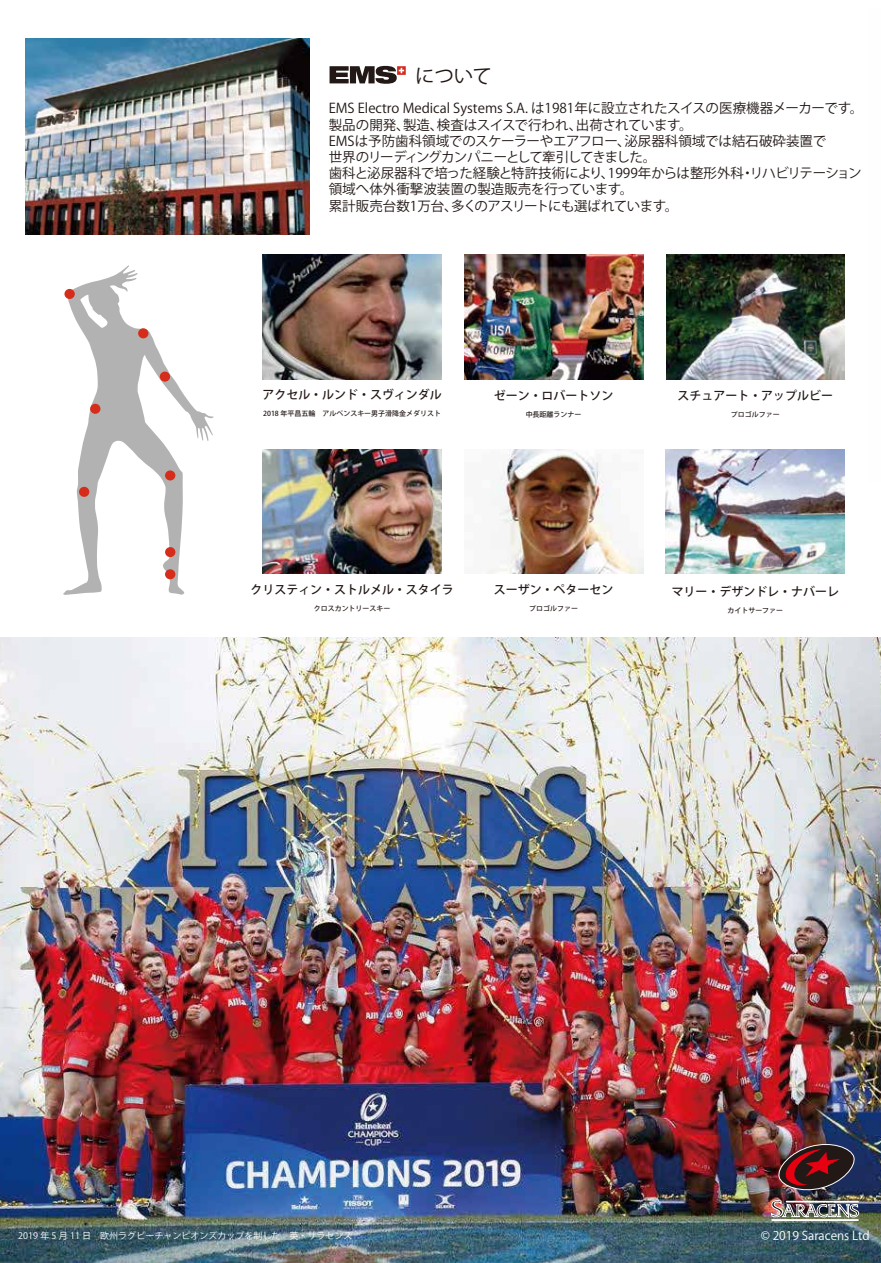
<style>
.page{position:relative;width:881px;height:1263px;background:#fff}
.page>*{position:absolute;margin:0;border:0;box-sizing:border-box;transform-origin:0 0}
.t1{font:19.5px "Koz Go Pro";color:#221815}
.t2{font:13.5px/16.2px "Koz Go Pro";color:#221815}
.t3{font:500 12px "Koz Go Pr 6 N";color:#221815}
.t4{font:12px "Koz Go Pro";color:#fff}
.t5{font:9px "Koz Go Pr 6 N";color:#fff}
.t6{font:500 6.9px "Koz Go Pr 6 N";color:#221815}
</style>
<div class="page">
<img style="left:0;top:637px;width:880px;height:626px">
<img style="left:770px;top:1200px;width:88px;height:18px">
<div style="left:785px;top:1201px;width:73px;height:1px;background:#221815;border:1px solid #fff"></div>
<div style="left:771px;top:1219px;width:87px;height:1px;background:#221815;border:1px solid #fff"></div>
<img style="left:776px;top:1141px;width:79px;height:52px">
<svg style="left:329px;top:66px;width:76px;height:18px"></svg>
<img style="left:25px;top:39px;width:284px;height:196px">
<svg style="left:63px;top:265px;width:150px;height:330px"></svg>
<div style="left:64px;top:289px;width:11px;height:10px;background:#d62b18;border-radius:50%"></div>
<div style="left:165px;top:470px;width:10px;height:10px;background:#d62b18;border-radius:50%"></div>
<div style="left:160px;top:372px;width:10px;height:10px;background:#d62b18;border-radius:50%"></div>
<div style="left:90px;top:404px;width:10px;height:10px;background:#d62b18;border-radius:50%"></div>
<div style="left:138px;top:328px;width:10px;height:10px;background:#d62b18;border-radius:50%"></div>
<div style="left:165px;top:569px;width:10px;height:10px;background:#d62b18;border-radius:50%"></div>
<div style="left:165px;top:547px;width:10px;height:10px;background:#d62b18;border-radius:50%"></div>
<div style="left:79px;top:487px;width:10px;height:10px;background:#d62b18;border-radius:50%"></div>
<img style="left:262px;top:449px;width:179px;height:125px">
<img style="left:464px;top:254px;width:178px;height:125px">
<img style="left:262px;top:254px;width:179px;height:125px">
<img style="left:487px;top:449px;width:155px;height:125px">
<img style="left:666px;top:254px;width:178px;height:125px">
<img style="left:665px;top:449px;width:179px;height:125px">
<h1 class="t1" style="left:415px;top:63px;width:79px">について</h1>
<p class="t2" style="left:328px;top:101px;width:536px">EMS Electro Medical Systems S.A. は1981年に設立されたスイスの医療機器メーカーです。製品の開発、製造、検査はスイスで行われ、出荷されています。<br>EMSは予防歯科領域でのスケーラーやエアフロー、泌尿器科領域では結石破砕装置で<br>世界のリーディングカンパニーとして牽引してきました。<br>歯科と泌尿器科で培った経験と特許技術により、1999年からは整形外科・リハビリテーション領域へ体外衝撃波装置の製造販売を行っています。<br>累計販売台数1万台、多くのアスリートにも選ばれています。</p>
<p class="t3" style="left:262px;top:388px;width:181px">アクセル・ルンド・スヴィンダル</p>
<p class="t6" style="left:263px;top:409px;width:179px">2018 年平昌五輪　アルペンスキー男子滑降金メダリスト</p>
<p class="t3" style="left:493px;top:389px;width:121px">ゼーン・ロバートソン</p>
<p class="t6" style="left:525px;top:410px;width:57px">中長距離ランナー</p>
<p class="t3" style="left:677px;top:389px;width:157px">スチュアート・アップルビー</p>
<p class="t6" style="left:730px;top:410px;width:50px">プロゴルファー</p>
<p class="t3" style="left:250px;top:583px;width:204px">クリスティン・ストルメル・スタイラ</p>
<p class="t6" style="left:313px;top:604px;width:78px">クロスカントリースキー</p>
<p class="t3" style="left:493px;top:583px;width:121px">スーザン・ペターセン</p>
<p class="t6" style="left:529px;top:604px;width:50px">プロゴルファー</p>
<p class="t3" style="left:671px;top:585px;width:169px">マリー・デザンドレ・ナバーレ</p>
<p class="t6" style="left:727px;top:606px;width:57px">カイトサーファー</p>
<p class="t5" style="left:18px;top:1231px;width:335px">2019 年 5 月 11 日　欧州ラグビーチャンピオンズカップを制した　英・サラセンズ</p>
<p class="t4" style="left:760px;top:1228px;width:111px">© 2019 Saracens Ltd</p>
</div>
